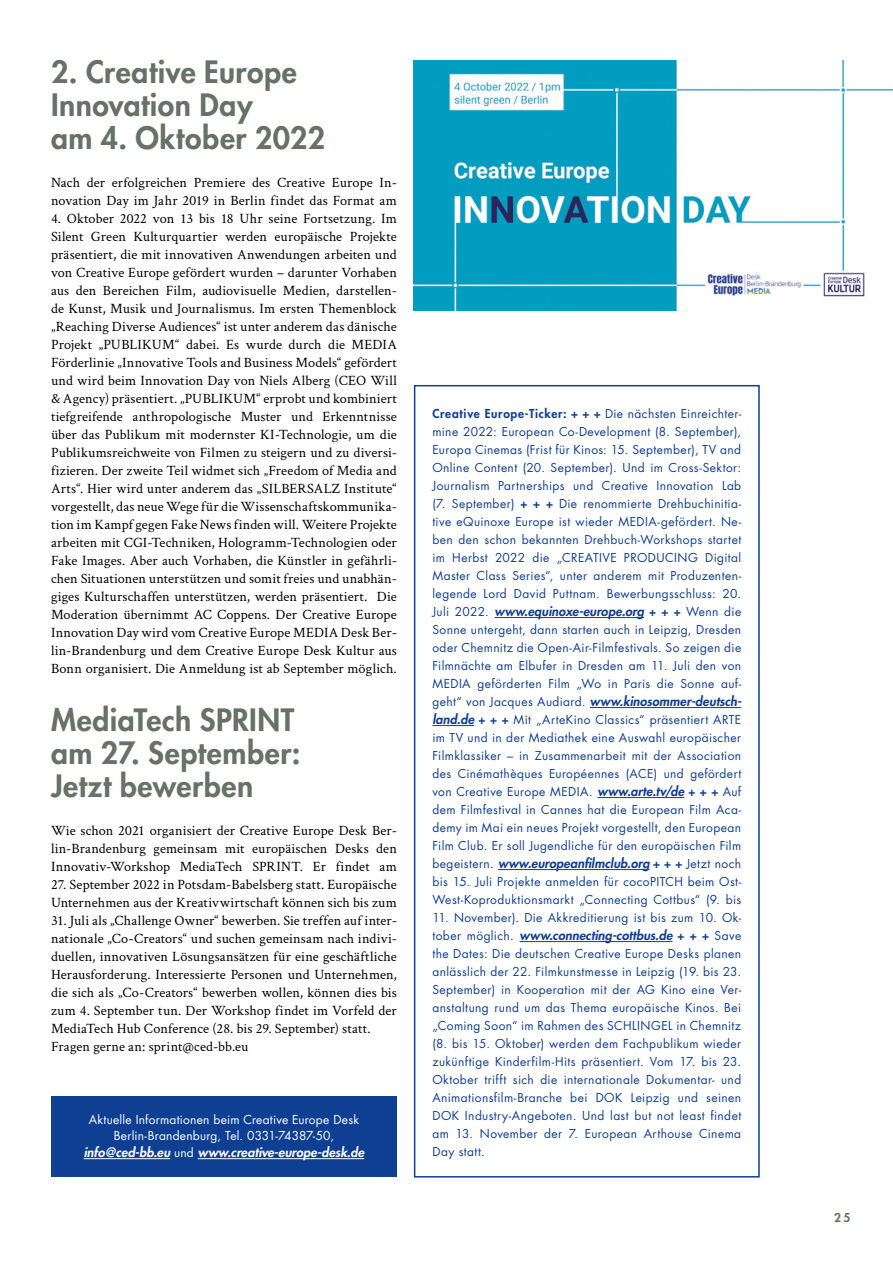
<style>
.page{position:relative;width:893px;height:1263px;background:#fff}
.page>*{position:absolute;margin:0;border:0;box-sizing:border-box;transform-origin:0 0}
.Text_Head_2_Zeilen{font:800 30px/33px "Futura Std";letter-spacing:.015em;color:#677168}
.Text{font:14.25px/18px "Crimson Text";letter-spacing:.005em;color:#000;text-align:justify}
.MEDIA_Ticker{font:italic 800 12.75px "Futura Std";letter-spacing:.005em;color:#0f3f93}
.Text_Infos{font:italic 800 12.75px "Futura Std";letter-spacing:.005em;color:#fff}
.MEDIA_Ticker-2{font:12px/18px "Futura Std";letter-spacing:.035em;color:#0f3f93;text-align:justify}
.Text_Infos-2{font:12px/16.5px "Futura Std";letter-spacing:.02em;color:#fff;text-align:center}
.t1{font:800 12px "Futura Std";color:#677168}
.s1{font-weight:400;font-style:normal;font-size:12px}
.s2{font-weight:800}
.s3{font-style:normal;font-size:12px}
.s4{font-weight:800;font-style:italic;font-size:12.75px}
</style>
<div class="page">
<div style="left:51px;top:1096px;width:346px;height:81px;background:#0f3f93"></div>
<hr style="left:84px;top:1158px;width:86px;height:1px;background:#fff">
<hr style="left:198px;top:1158px;width:166px;height:1px;background:#fff">
<hr style="left:495px;top:617px;width:149px;height:1px;background:#0f3f93">
<hr style="left:590px;top:707px;width:151px;height:1px;background:#0f3f93">
<hr style="left:432px;top:725px;width:42px;height:1px;background:#0f3f93">
<hr style="left:597px;top:797px;width:87px;height:1px;background:#0f3f93">
<hr style="left:498px;top:869px;width:151px;height:1px;background:#0f3f93">
<hr style="left:520px;top:941px;width:152px;height:1px;background:#0f3f93">
<div style="left:414px;top:385px;width:346px;height:792px;border:2px solid #0f3f93"></div>
<img style="left:414px;top:61px;width:479px;height:250px">
<p class="Text_Head_2_Zeilen" style="left:51px;top:55px;width:275px">2. Creative Europe<br>Innovation Day<br>am 4. Oktober 2022</p>
<p class="Text" style="left:51px;top:172px;width:347px">Nach der erfolgreichen Premiere des Creative Europe In&shy;novation Day im Jahr 2019 in Berlin findet das Format am</p>
<p class="Text" style="left:51px;top:208px;width:347px">4. Oktober 2022 von 13 bis 18 Uhr seine Fortsetzung. Im Silent Green Kulturquartier werden europäische Projekte präsentiert, die mit innovativen Anwendungen arbeiten und von Creative Europe gefördert wurden – darunter Vorhaben aus den Bereichen Film, audiovisuelle Medien, darstellen&shy;de Kunst, Musik und Journalismus. Im ersten Themenblock „Reaching Diverse Audiences“ ist unter anderem das dänische Projekt „PUBLIKUM“ dabei. Es wurde durch die MEDIA Förderlinie „Innovative Tools and Business Models“ gefördert und wird beim Innovation Day von Niels Alberg (CEO Will &amp; Agency) präsentiert. „PUBLIKUM“ erprobt und kombiniert tiefgreifende anthropologische Muster und Erkenntnisse über das Publikum mit modernster KI-Technologie, um die Publikumsreichweite von Filmen zu steigern und zu diversi&shy;fizieren. Der zweite Teil widmet sich „Freedom of Media and Arts“. Hier wird unter anderem das „SILBERSALZ Institute“ vorgestellt, das neue Wege für die Wissenschaftskommunika&shy;tion im Kampf gegen Fake News finden will. Weitere Projekte arbeiten mit CGI-Techniken, Hologramm-Technologien oder Fake Images. Aber auch Vorhaben, die Künstler in gefährli&shy;chen Situationen unterstützen und somit freies und unabhän&shy;giges Kulturschaffen unterstützen, werden präsentiert. Die Moderation übernimmt AC Coppens. Der Creative Europe Innovation Day wird vom Creative Europe MEDIA Desk Ber&shy;lin-Brandenburg und dem Creative Europe Desk Kultur aus Bonn organisiert. Die Anmeldung ist ab September möglich.</p>
<p class="Text_Head_2_Zeilen" style="left:51px;top:703px;width:251px">MediaTech SPRINT am 27. September:<br>Jetzt bewerben</p>
<p class="Text" style="left:51px;top:820px;width:347px">Wie schon 2021 organisiert der Creative Europe Desk Ber&shy;lin-Brandenburg gemeinsam mit europäischen Desks den Innovativ-Workshop MediaTech SPRINT. Er findet am</p>
<p class="Text" style="left:51px;top:874px;width:347px">27. September 2022 in Potsdam-Babelsberg statt. Europäische<br>Unternehmen aus der Kreativwirtschaft können sich bis zum</p>
<p class="Text" style="left:51px;top:910px;width:347px">31. Juli als „Challenge Owner“ bewerben. Sie treffen auf inter&shy;nationale „Co-Creators“ und suchen gemeinsam nach indivi&shy;duellen, innovativen Lösungsansätzen für eine geschäftliche Herausforderung. Interessierte Personen und Unternehmen, die sich als „Co-Creators“ bewerben wollen, können dies bis zum 4. September tun. Der Workshop findet im Vorfeld der MediaTech Hub Conference (28. bis 29. September) statt.</p>
<p class="Text" style="left:51px;top:1036px;width:199px">Fragen gerne an: sprint@ced-bb.eu</p>
<p class="Text_Infos-2" style="left:89px;top:1111px;width:272px">Aktuelle Informationen beim Creative Europe Desk<br>Berlin-Brandenburg, Tel. 0331-74387-50,</p>
<p class="Text_Infos" style="left:84px;top:1144px;width:282px">info@ced-bb.eu <span class="s1">und</span> www.creative-europe-desk.de</p>
<p class="MEDIA_Ticker-2" style="left:432px;top:404px;width:310px"><span class="s2">Creative Europe-Ticker: + + +</span> Die nächsten Einreichter&shy;mine 2022: European Co-Development (8. September), Europa Cinemas (Frist für Kinos: 15. September), TV and Online Content (20. September). Und im Cross-Sektor:<br>Journalism Partnerships und Creative Innovation Lab (7. September) <span class="s2">+ + +</span> Die renommierte Drehbuchinitia&shy;tive eQuinoxe Europe ist wieder MEDIA-gefördert. Ne&shy;ben den schon bekannten Drehbuch-Workshops startet im Herbst 2022 die „CREATIVE PRODUCING Digital Master Class Series“, unter anderem mit Produzenten&shy;legende Lord David Puttnam. Bewerbungsschluss: 20.</p>
<p class="MEDIA_Ticker" style="left:432px;top:603px;width:310px"><span class="s1">Juli 2022.</span> www.equinoxe-europe.org <span class="s3">+ + +</span> <span class="s1">Wenn die</span></p>
<p class="MEDIA_Ticker-2" style="left:432px;top:620px;width:311px">Sonne untergeht, dann starten auch in Leipzig, Dresden oder Chemnitz die Open-Air-Filmfestivals. So zeigen die Filmnächte am Elbufer in Dresden am 11. Juli den von MEDIA geförderten Film „Wo in Paris die Sonne auf&shy;geht“ von Jacques Audiard. <span class="s4">www.kinosommer-deutsch&shy;land.de</span> <span class="s2">+ + +</span> Mit „ArteKino Classics“ präsentiert ARTE im TV und in der Mediathek eine Auswahl europäischer Filmklassiker – in Zusammenarbeit mit der Association des Cinémathèques Européennes (ACE) und gefördert von Creative Europe MEDIA. <span class="s4">www.arte.tv/de</span> <span class="s2">+ + +</span> Auf dem Filmfestival in Cannes hat die European Film Aca&shy;demy im Mai ein neues Projekt vorgestellt, den European Film Club. Er soll Jugendliche für den europäischen Film</p>
<p class="MEDIA_Ticker" style="left:432px;top:855px;width:310px"><span class="s1">begeistern.</span> www.europeanfilmclub.org <span class="s3">+ + +</span> <span class="s1">Jetzt noch</span></p>
<p class="MEDIA_Ticker-2" style="left:432px;top:872px;width:310px">bis 15. Juli Projekte anmelden für cocoPITCH beim Ost-<br>West-Koproduktionsmarkt „Connecting Cottbus“ (9. bis</p>
<p class="MEDIA_Ticker-2" style="left:432px;top:908px;width:310px">11. November). Die Akkreditierung ist bis zum 10. Ok-</p>
<p class="MEDIA_Ticker" style="left:432px;top:927px;width:310px"><span class="s1">tober möglich.</span> www.connecting-cottbus.de <span class="s3">+ + +</span> <span class="s1">Save</span></p>
<p class="MEDIA_Ticker-2" style="left:432px;top:944px;width:310px">the Dates: Die deutschen Creative Europe Desks planen anlässlich der 22. Filmkunstmesse in Leipzig (19. bis 23.<br>September) in Kooperation mit der AG Kino eine Ver&shy;anstaltung rund um das Thema europäische Kinos. Bei „Coming Soon“ im Rahmen des SCHLINGEL in Chemnitz (8. bis 15. Oktober) werden dem Fachpublikum wieder zukünftige Kinderfilm-Hits präsentiert. Vom 17. bis 23.<br>Oktober trifft sich die internationale Dokumentar- und Animationsfilm-Branche bei DOK Leipzig und seinen DOK Industry-Angeboten. Und last but not least findet am 13. November der 7. European Arthouse Cinema Day statt.</p>
<p class="t1" style="left:834px;top:1210px;width:18px">25</p>
</div>
